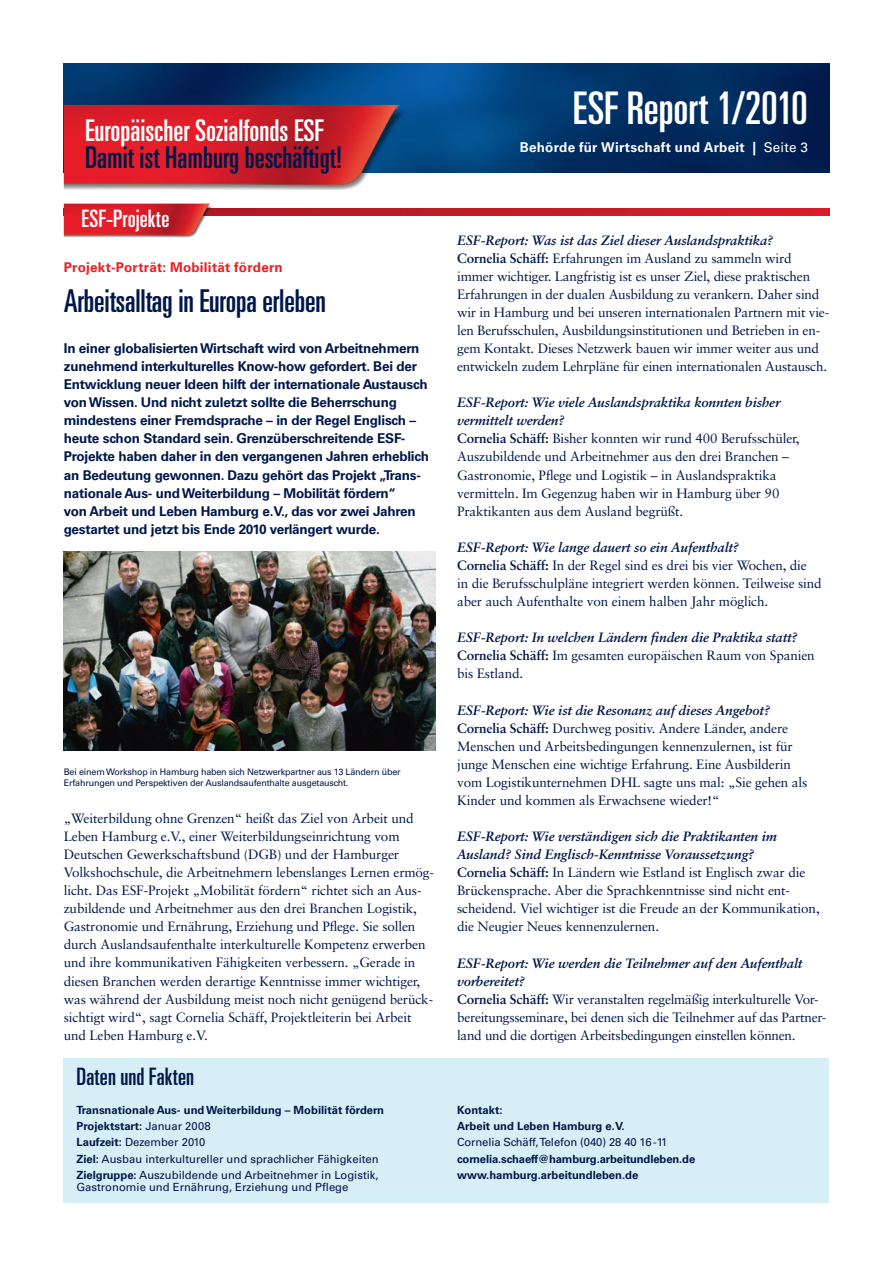
<style>
.page{position:relative;width:893px;height:1263px;background:#fff}
.page>*{position:absolute;margin:0;border:0;box-sizing:border-box;transform-origin:0 0}
.t1{font:ultra-condensed 45px "Univers LT Std";letter-spacing:-.005em;color:#fff}
.t2{font:ultra-condensed 31.5px "Univers LT Std";letter-spacing:-.005em;color:#00174a}
.t3{font:ultra-condensed 30px "Univers LT Std";color:#00174a}
.t4{font:ultra-condensed 30px "Univers LT Std";color:#fff}
.t5{font:ultra-condensed 24px "Univers LT Std";color:#00174a}
.t6{font:ultra-condensed 24px "Univers LT Std";letter-spacing:.005em;color:#fff}
.t7{font:13.5px/18.1px "Sabon";letter-spacing:-.01em;color:#00174a}
.t8{font:700 13.5px/18.1px "Univers LT Std";letter-spacing:-.015em;color:#00174a}
.t9{font:italic 700 13.5px/18.1px "Sabon";letter-spacing:-.01em;color:#00174a}
.t10{font:700 13.5px "Univers LT Std";letter-spacing:.02em;color:#fff}
.t11{font:700 13.5px "Univers LT Std";letter-spacing:.015em;color:#ee1d23}
.t12{font:11.25px/16.2px "Univers LT Std";color:#00174a}
.t13{font:700 11.25px/16.2px "Univers LT Std";color:#00174a}
.t14{font:9px/10.8px "Univers LT Std";letter-spacing:-.02em;color:#00174a}
.s1{font-weight:700}
.s2{font-weight:400}
.s3{font-weight:700;font-style:italic}
.s4{font-style:normal}
.s5{font-weight:400;font-style:normal}
</style>
<div class="page">
<img style="left:64px;top:64px;width:765px;height:108px">
<img style="left:64px;top:105px;width:408px;height:85px">
<img style="left:64px;top:552px;width:372px;height:198px">
<div style="left:64px;top:1058px;width:765px;height:144px;background:#d6eff6"></div>
<img style="left:239px;top:209px;width:590px;height:6px">
<img style="left:64px;top:204px;width:175px;height:34px">
<h3 class="t4" style="left:85px;top:114px;width:240px">Europäischer Sozialfonds ESF</h3>
<h3 class="t3" style="left:85px;top:141px;width:259px">Damit ist Hamburg beschäftigt!</h3>
<h3 class="t6" style="left:82px;top:205px;width:89px">ESF-Projekte</h3>
<p class="t11" style="left:64px;top:260px;width:221px">Projekt-Porträt: Mobilität fördern</p>
<h2 class="t2" style="left:64px;top:283px;width:264px">Arbeitsalltag in Europa erleben</h2>
<p class="t8" style="left:64px;top:339px;width:367px">In einer globalisierten Wirtschaft wird von Arbeitnehmern zunehmend interkulturelles Know-how gefordert. Bei der Entwicklung neuer Ideen hilft der internationale Austausch von Wissen. Und nicht zuletzt sollte die Beherrschung mindestens einer Fremdsprache – in der Regel Englisch – heute schon Standard sein. Grenzüberschreitende ESF-Projekte haben daher in den vergangenen Jahren erheblich an Bedeutung gewonnen. Dazu gehört das Projekt „Trans&shy;nationale Aus- und Weiterbildung – Mobilität fördern“<br>von Arbeit und Leben Hamburg e.V., das vor zwei Jahren gestartet und jetzt bis Ende 2010 verlängert wurde.</p>
<p class="t14" style="left:64px;top:767px;width:338px">Bei einem Workshop in Hamburg haben sich Netzwerkpartner aus 13 Ländern über<br>Erfahrungen und Perspektiven der Auslandsaufenthalte ausgetauscht.</p>
<p class="t7" style="left:64px;top:809px;width:372px">„Weiterbildung ohne Grenzen“ heißt das Ziel von Arbeit und Leben Hamburg e.V., einer Weiterbildungseinrichtung vom Deutschen Gewerkschaftsbund (DGB) und der Hamburger Volkshochschule, die Arbeitnehmern lebenslanges Lernen ermög&shy;licht. Das ESF-Projekt „Mobilität fördern“ richtet sich an Aus&shy;zubildende und Arbeitnehmer aus den drei Branchen Logistik, Gastronomie und Ernährung, Erziehung und Pflege. Sie sollen durch Auslandsaufenthalte interkulturelle Kompetenz erwerben und ihre kommunikativen Fähigkeiten verbessern. „Gerade in diesen Branchen werden derartige Kenntnisse immer wichtiger, was während der Ausbildung meist noch nicht genügend berück&shy;sichtigt wird“, sagt Cornelia Schäff, Projektleiterin bei Arbeit und Leben Hamburg e.V.</p>
<h3 class="t5" style="left:77px;top:1062px;width:119px">Daten und Fakten</h3>
<p class="t12" style="left:77px;top:1102px;width:309px"><span class="s1">Transnationale Aus- und Weiterbildung – Mobilität fördern Projektstart:</span> Januar 2008<br><span class="s1">Laufzeit:</span> Dezember 2010<br><span class="s1">Ziel:</span> Ausbau interkultureller und sprachlicher Fähigkeiten <span class="s1">Zielgruppe:</span> Auszubildende und Arbeitnehmer in Logistik,</p>
<p class="t12" style="left:77px;top:1179px;width:273px">Gastronomie und Ernährung, Erziehung und Pflege</p>
<h1 class="t1" style="left:573px;top:83px;width:236px">ESF Report 1/2010</h1>
<p class="t10" style="left:520px;top:139px;width:290px">Behörde für Wirtschaft und Arbeit | <span class="s2">Seite 3</span></p>
<p class="t7" style="left:457px;top:231px;width:374px"><span class="s3">ESF-Report: Was ist das Ziel dieser Auslandspraktika?<br></span><span class="s1">Cornelia Schäff:</span> Erfahrungen im Ausland zu sammeln wird immer wichtiger. Langfristig ist es unser Ziel, diese praktischen Erfahrungen in der dualen Ausbildung zu verankern. Daher sind wir in Hamburg und bei unseren internationalen Partnern mit vie&shy;len Berufsschulen, Ausbildungsinstitutionen und Betrieben in en&shy;gem Kontakt. Dieses Netzwerk bauen wir immer weiter aus und entwickeln zudem Lehrpläne für einen internationalen Austausch.</p>
<p class="t7" style="left:457px;top:393px;width:344px"><span class="s3">ESF-Report: Wie viele Auslandspraktika konnten bisher vermittelt werden?<br></span><span class="s1">Cornelia Schäff:</span> Bisher konnten wir rund 400 Berufsschüler, Auszubildende und Arbeitnehmer aus den drei Branchen – Gastronomie, Pflege und Logistik – in Auslandspraktika vermitteln. Im Gegenzug haben wir in Hamburg über 90<br>Praktikanten aus dem Ausland begrüßt.</p>
<p class="t7" style="left:457px;top:538px;width:366px"><span class="s3">ESF-Report: Wie lange dauert so ein Aufenthalt?<br></span><span class="s1">Cornelia Schäff:</span> In der Regel sind es drei bis vier Wochen, die<br>in die Berufsschulpläne integriert werden können. Teilweise sind aber auch Aufenthalte von einem halben Jahr möglich.</p>
<p class="t9" style="left:457px;top:628px;width:359px">ESF-Report: In welchen Ländern finden die Praktika statt?<br><span class="s4">Cornelia Schäff:</span> <span class="s5">Im gesamten europäischen Raum von Spanien bis Estland.</span></p>
<p class="t7" style="left:457px;top:701px;width:352px"><span class="s3">ESF-Report: Wie ist die Resonanz auf dieses Angebot?<br></span><span class="s1">Cornelia Schäff:</span> Durchweg positiv. Andere Länder, andere Menschen und Arbeitsbedingungen kennenzulernen, ist für junge Menschen eine wichtige Erfahrung. Eine Ausbilderin vom Logistikunternehmen DHL sagte uns mal: „Sie gehen als Kinder und kommen als Erwachsene wieder!“</p>
<p class="t7" style="left:457px;top:827px;width:364px"><span class="s3">ESF-Report: Wie verständigen sich die Praktikanten im Ausland? Sind Englisch-Kenntnisse Voraussetzung?<br></span><span class="s1">Cornelia Schäff:</span> In Ländern wie Estland ist Englisch zwar die Brückensprache. Aber die Sprachkenntnisse sind nicht ent&shy;scheidend. Viel wichtiger ist die Freude an der Kommunikation, die Neugier Neues kennenzulernen.</p>
<p class="t7" style="left:457px;top:954px;width:371px"><span class="s3">ESF-Report: Wie werden die Teilnehmer auf den Aufenthalt vorbereitet?<br></span><span class="s1">Cornelia Schäff:</span> Wir veranstalten regelmäßig interkulturelle Vor&shy;bereitungsseminare, bei denen sich die Teilnehmer auf das Partner&shy;land und die dortigen Arbeitsbedingungen einstellen können.</p>
<p class="t13" style="left:457px;top:1102px;width:169px">Kontakt:<br>Arbeit und Leben Hamburg e.V.</p>
<p class="t12" style="left:457px;top:1134px;width:212px">Cornelia Schäff, Telefon (040) 28 40 16-11</p>
<p class="t13" style="left:457px;top:1150px;width:240px">cornelia.schaeff@hamburg.arbeitundleben.de www.hamburg.arbeitundleben.de</p>
</div>
